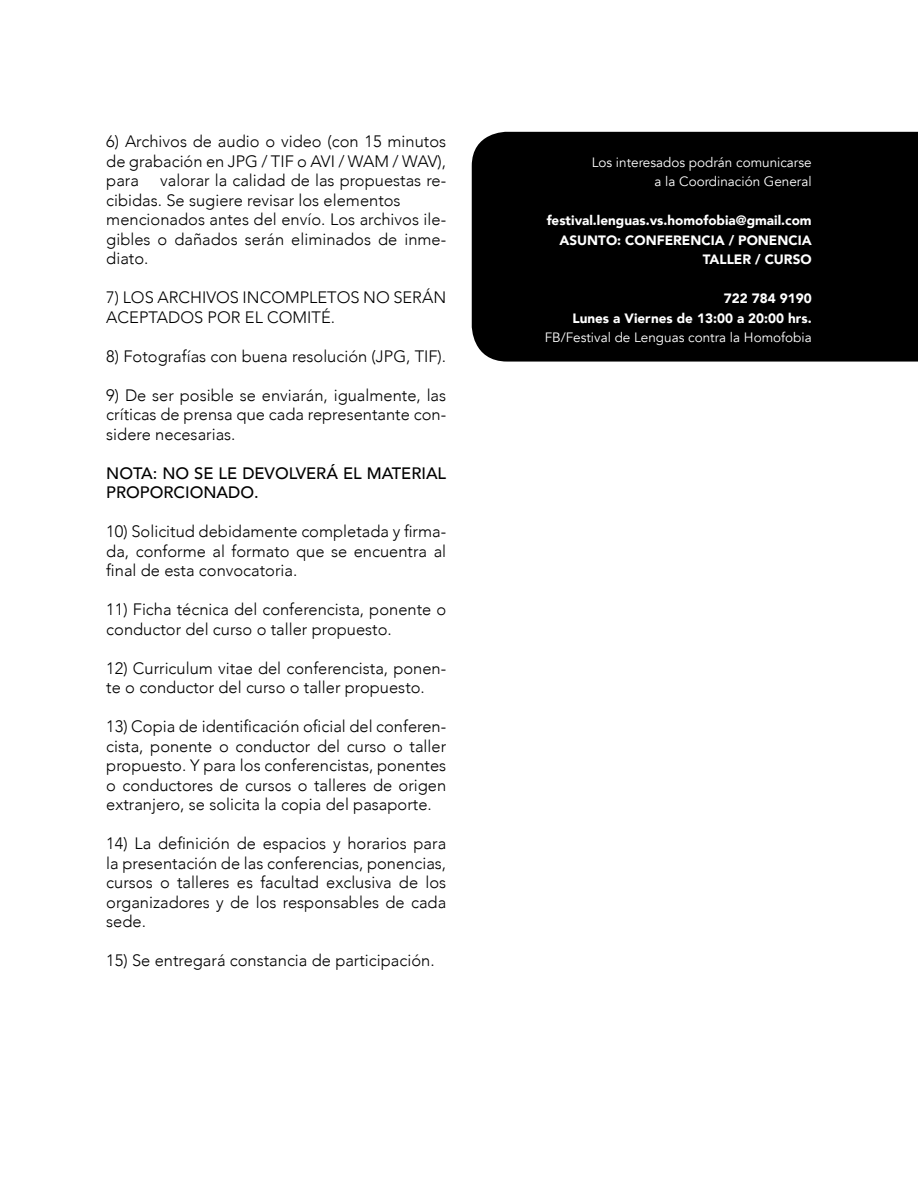
<style>
.page{position:relative;width:918px;height:1188px;background:#fff}
.page>*{position:absolute;margin:0;border:0;box-sizing:border-box;transform-origin:0 0}
.t1{font:300 16.5px/19.5px "Avenir";color:#000;text-align:justify}
.t2{font:500 16.5px/19.5px "Avenir";color:#000}
.t3{font:900 13.5px/19.5px "Avenir";color:#fff;text-align:right}
.t4{font:13.5px/19.5px "Avenir";color:#fff;text-align:right}
</style>
<div class="page">
<div style="left:472px;top:132px;width:446px;height:230px;background:#000"></div>
<p class="t1" style="left:106px;top:132px;width:341px">6) Archivos de audio o video (con 15 minutos de grabación en JPG / TIF o AVI / WAM / WAV), para</p>
<p class="t1" style="left:106px;top:171px;width:341px;text-align:left;text-indent:54px">valorar la calidad de las propuestas re&shy;cibidas. Se sugiere revisar los elementos mencionados antes del envío. Los archivos ile&shy;gibles o dañados serán eliminados de inme&shy;diato.</p>
<p class="t1" style="left:106px;top:288px;width:341px">7) LOS ARCHIVOS INCOMPLETOS NO SERÁN<br>ACEPTADOS POR EL COMITÉ.</p>
<p class="t1" style="left:106px;top:346px;width:341px">8) Fotografías con buena resolución (JPG, TIF).</p>
<p class="t1" style="left:106px;top:385px;width:341px">9) De ser posible se enviarán, igualmente, las críticas de prensa que cada representante con&shy;sidere necesarias.</p>
<p class="t2" style="left:106px;top:462px;width:341px">NOTA: NO SE LE DEVOLVERÁ EL MATERIAL<br>PROPORCIONADO.</p>
<p class="t1" style="left:106px;top:522px;width:341px">10) Solicitud debidamente completada y firma&shy;da, conforme al formato que se encuentra al final de esta convocatoria.</p>
<p class="t1" style="left:106px;top:600px;width:341px">11) Ficha técnica del conferencista, ponente o conductor del curso o taller propuesto.</p>
<p class="t1" style="left:106px;top:658px;width:341px">12) Curriculum vitae del conferencista, ponen&shy;te o conductor del curso o taller propuesto.</p>
<p class="t1" style="left:106px;top:717px;width:341px">13) Copia de identificación oficial del conferen&shy;cista, ponente o conductor del curso o taller propuesto. Y para los conferencistas, ponentes o conductores de cursos o talleres de origen extranjero, se solicita la copia del pasaporte.</p>
<p class="t1" style="left:106px;top:834px;width:341px">14) La definición de espacios y horarios para la presentación de las conferencias, ponencias, cursos o talleres es facultad exclusiva de los organizadores y de los responsables de cada sede.</p>
<p class="t1" style="left:106px;top:951px;width:330px">15) Se entregará constancia de participación.</p>
<p class="t4" style="left:592px;top:152px;width:222px">Los interesados podrán comunicarse a la Coordinación General</p>
<p class="t3" style="left:547px;top:210px;width:267px">festival.lenguas.vs.homofobia@gmail.com<br>ASUNTO: CONFERENCIA / PONENCIA<br>TALLER / CURSO</p>
<p class="t3" style="left:572px;top:288px;width:241px">722 784 9190<br>Lunes a Viernes de 13:00 a 20:00 hrs.</p>
<p class="t4" style="left:545px;top:328px;width:269px">FB/Festival de Lenguas contra la Homofobia</p>
</div>
